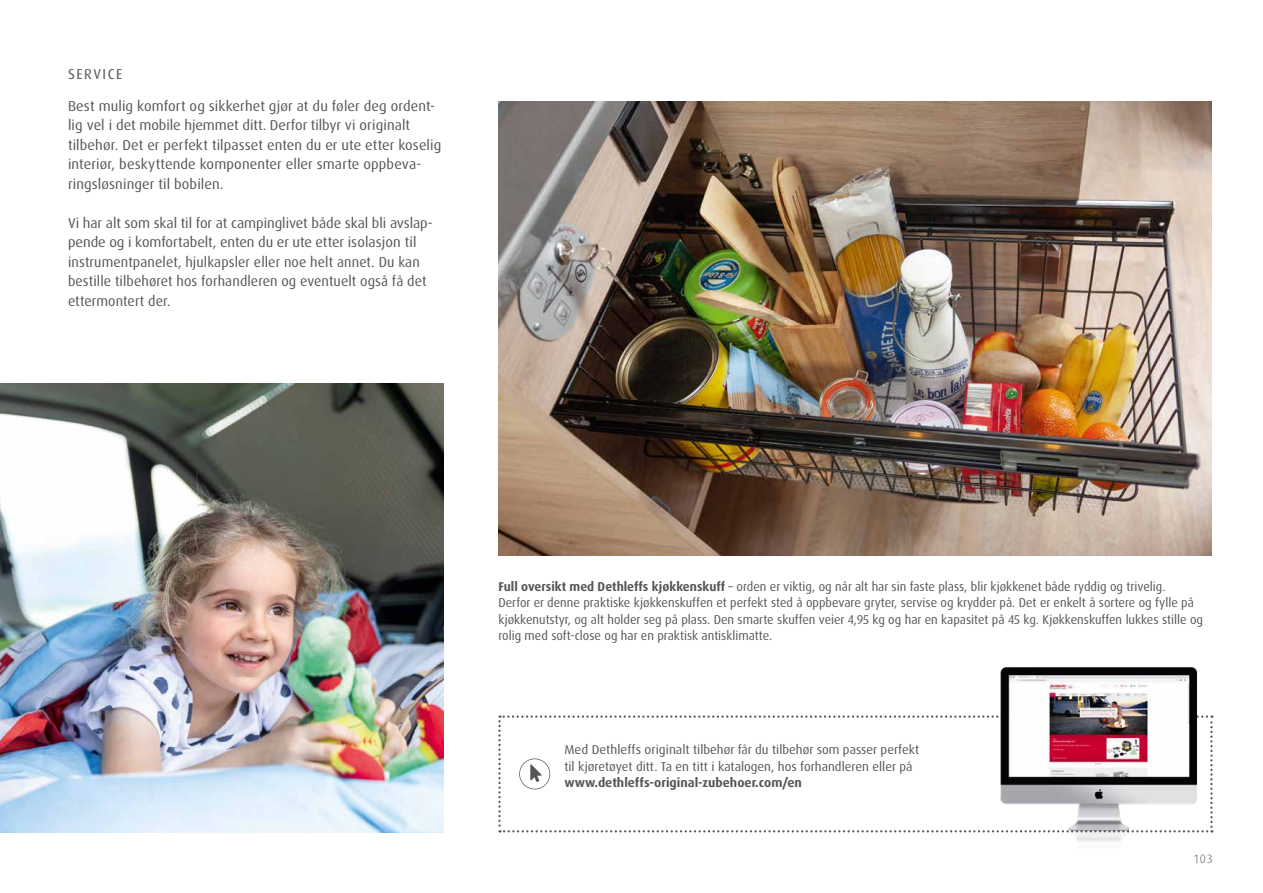
<style>
.page{position:relative;width:1263px;height:893px;background:#fff}
.page>*{position:absolute;margin:0;border:0;box-sizing:border-box;transform-origin:0 0}
.t1{font:14.25px/19.5px "Dax OT";letter-spacing:.005em;color:#565656}
.t2{font:14.25px "Dax OT";letter-spacing:.11em;color:#565656}
.t3{font:12.75px/16.5px "Dax OT";color:#565656}
.t4{font:700 12.75px "Dax OT";color:#565656}
.t5{font:300 12px "Dax OT";color:#565656}
.s1{font-weight:700}
</style>
<div class="page">
<img style="left:0;top:384px;width:444px;height:448px">
<img style="left:950px;top:667px;width:264px;height:175px">
<img style="left:498px;top:102px;width:714px;height:454px">
<svg style="left:498px;top:715px;width:714px;height:117px"></svg>
<p class="t2" style="left:68px;top:65px;width:56px">SERVICE</p>
<p class="t1" style="left:68px;top:96px;width:375px">Best mulig komfort og sikkerhet gjør at du føler deg ordent&shy;lig vel i det mobile hjemmet ditt. Derfor tilbyr vi originalt tilbehør. Det er perfekt tilpasset enten du er ute etter koselig interiør, beskyttende komponenter eller smarte oppbeva&shy;ringsløsninger til bobilen.</p>
<p class="t1" style="left:68px;top:213px;width:366px">Vi har alt som skal til for at campinglivet både skal bli avslap&shy;pende og i komfortabelt, enten du er ute etter isolasjon til instrumentpanelet, hjulkapsler eller noe helt annet. Du kan bestille tilbehøret hos forhandleren og eventuelt også få det ettermontert der.</p>
<p class="t3" style="left:498px;top:578px;width:706px"><span class="s1">Full oversikt med Dethleffs kjøkkenskuff</span> – orden er viktig, og når alt har sin faste plass, blir kjøkkenet både ryddig og trivelig.<br>Derfor er denne praktiske kjøkkenskuffen et perfekt sted å oppbevare gryter, servise og krydder på. Det er enkelt å sortere og fylle på kjøkkenutstyr, og alt holder seg på plass. Den smarte skuffen veier 4,95 kg og har en kapasitet på 45 kg. Kjøkkenskuffen lukkes stille og rolig med soft-close og har en praktisk antisklimatte.</p>
<p class="t3" style="left:564px;top:742px;width:356px">Med Dethleffs originalt tilbehør får du tilbehør som passer perfekt til kjøretøyet ditt. Ta en titt i katalogen, hos forhandleren eller på</p>
<p class="t4" style="left:564px;top:775px;width:239px">www.dethleffs-original-zubehoer.com/en</p>
<p class="t5" style="left:1194px;top:851px;width:20px">103</p>
</div>
